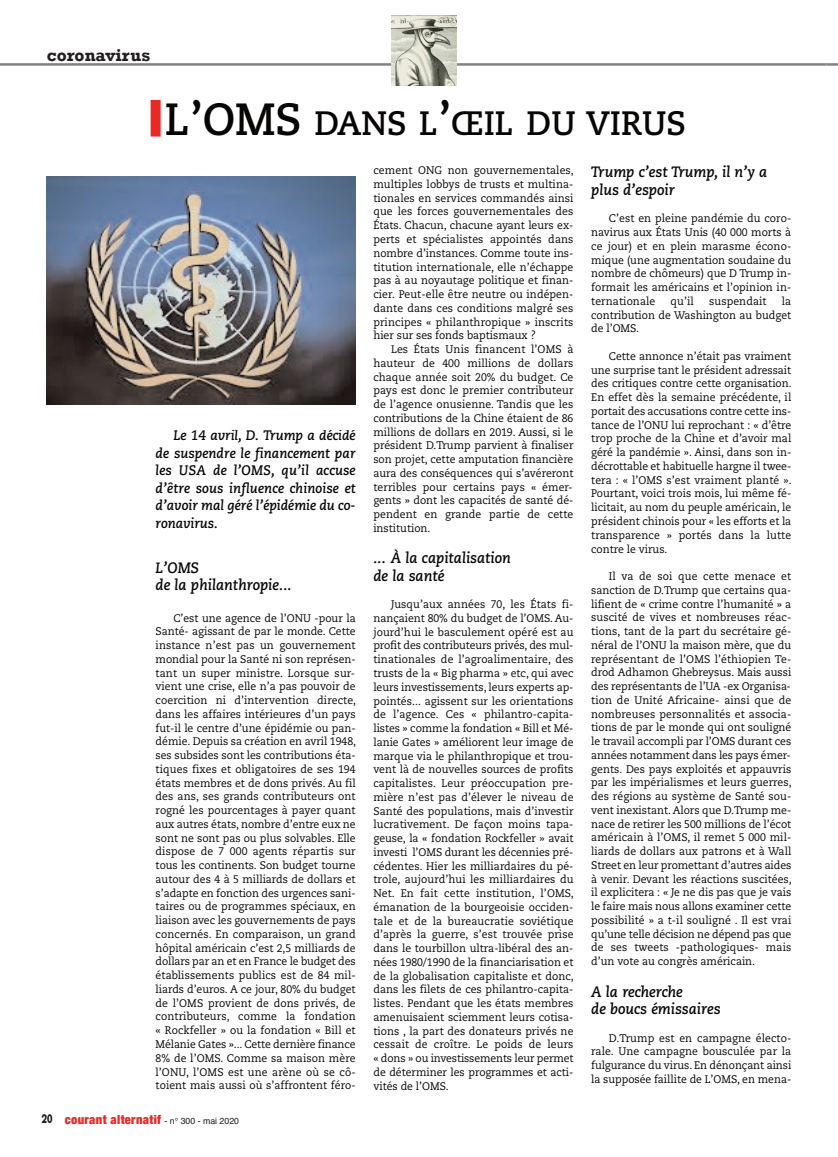
<style>
.page{position:relative;width:838px;height:1157px;background:#fff}
.page>*{position:absolute;margin:0;border:0;box-sizing:border-box;transform-origin:0 0}
.t1{font:700 33.75px "Caecilia";color:#070504;scale:.95 1}
.t2{font:700 17.5px "Rockwell";color:#231f20}
.t3{font:italic 700 15px/17.5px "Caecilia";color:#070504;scale:.95 1}
.t4{font:italic 700 13.75px/17.5px "Caecilia";color:#070504;text-align:justify;scale:.95 1}
.t5{font:900 condensed 12.5px "Helvetica Neue";letter-spacing:.025em;color:#ea2924}
.t6{font:11px/13.8px "Caecilia";color:#070504;text-align:justify;scale:.95 1}
.s1{font-size:45px}
.s2{font-family:"Block BE";font-weight:400;font-stretch:normal;color:#231f20}
.s3{font-family:"Helvetica";font-weight:400;font-stretch:normal;font-size:8.75px;color:#231f20}
</style>
<div class="page">
<svg style="left:826px;top:63px;width:11px;height:3px"></svg>
<hr style="left:0;top:63px;width:826px;height:3px;background:#808285">
<svg style="left:391px;top:15px;width:65px;height:1px"></svg>
<img style="left:391px;top:16px;width:65px;height:69px">
<img style="left:47px;top:176px;width:308px;height:229px">
<div style="left:151px;top:100px;width:10px;height:36px;background:#ea2924"></div>
<h2 class="t2" style="left:47px;top:44px;width:105px">coronavirus</h2>
<h1 class="t1" style="left:165px;top:108px;width:550px"><span class="s1">L’OMS</span> DANS L<span class="s1">’</span>ŒIL DU VIRUS</h1>
<p class="t4" style="left:156px;top:428px;width:212px;text-indent:18px">Le 14 avril, D. Trump a décidé de suspendre le financement par les USA de l’OMS, qu’il accuse d’être sous influence chinoise et d’avoir mal géré l’épidémie du co&shy;ronavirus.</p>
<h3 class="t3" style="left:156px;top:560px;width:145px">L’OMS<br>de la philanthropie...</h3>
<p class="t6" style="left:155px;top:611px;width:212px;text-indent:18px">C’est une agence de l’ONU -pour la Santé- agissant de par le monde. Cette instance n’est pas un gouvernement mondial pour la Santé ni son représen&shy;tant un super ministre. Lorsque sur&shy;vient une crise, elle n’a pas pouvoir de coercition ni d’intervention directe, dans les affaires intérieures d’un pays fut-il le centre d’une épidémie ou pan&shy;démie. Depuis sa création en avril 1948, ses subsides sont les contributions éta&shy;tiques fixes et obligatoires de ses 194 états membres et de dons privés. Au fil des ans, ses grands contributeurs ont rogné les pourcentages à payer quant aux autres états, nombre d’entre eux ne sont ne sont pas ou plus solvables. Elle dispose de 7 000 agents répartis sur tous les continents. Son budget tourne autour des 4 à 5 milliards de dollars et s’adapte en fonction des urgences sani&shy;taires ou de programmes spéciaux, en liaison avec les gouvernements de pays concernés. En comparaison, un grand hôpital américain c’est 2,5 milliards de dollars par an et en France le budget des établissements publics est de 84 mil&shy;liards d’euros. A ce jour, 80% du budget de l’OMS provient de dons privés, de contributeurs, comme la fondation « Rockfeller » ou la fondation « Bill et Mélanie Gates »... Cette dernière finance 8% de l’OMS. Comme sa maison mère l’ONU, l’OMS est une arène où se cô&shy;toient mais aussi où s’affrontent féro-</p>
<p class="t5" style="left:42px;top:1111px;width:199px"><span class="s2">20</span> courant alternatif <span class="s3">- n° 300 - mai 2020</span></p>
<p class="t6" style="left:373px;top:164px;width:212px">cement ONG non gouvernementales, multiples lobbys de trusts et multina&shy;tionales en services commandés ainsi que les forces gouvernementales des États. Chacun, chacune ayant leurs ex&shy;perts et spécialistes appointés dans nombre d’instances. Comme toute ins&shy;titution internationale, elle n’échappe pas à au noyautage politique et finan&shy;cier. Peut-elle être neutre ou indépen&shy;dante dans ces conditions malgré ses principes « philanthropique » inscrits hier sur ses fonds baptismaux ?</p>
<p class="t6" style="left:373px;top:343px;width:212px;text-indent:18px">Les États Unis financent l’OMS à hauteur de 400 millions de dollars chaque année soit 20% du budget. Ce pays est donc le premier contributeur de l’agence onusienne. Tandis que les contributions de la Chine étaient de 86 millions de dollars en 2019. Aussi, si le président D.Trump parvient à finaliser son projet, cette amputation financière aura des conséquences qui s’avéreront terribles pour certains pays « émer&shy;gents » dont les capacités de santé dé&shy;pendent en grande partie de cette institution.</p>
<h3 class="t3" style="left:373px;top:550px;width:146px">... À la capitalisation de la santé</h3>
<p class="t6" style="left:373px;top:598px;width:212px;text-indent:18px">Jusqu’aux années 70, les États fi&shy;nançaient 80% du budget de l’OMS. Au&shy;jourd’hui le basculement opéré est au profit des contributeurs privés, des mul&shy;tinationales de l’agroalimentaire, des trusts de la « Big pharma » etc, qui avec leurs investissements, leurs experts ap&shy;pointés... agissent sur les orientations de l’agence. Ces « philantro-capita&shy;listes » comme la fondation « Bill et Mé&shy;lanie Gates » améliorent leur image de marque via le philanthropique et trou&shy;vent là de nouvelles sources de profits capitalistes. Leur préoccupation pre&shy;mière n’est pas d’élever le niveau de Santé des populations, mais d’investir lucrativement. De façon moins tapa&shy;geuse, la « fondation Rockfeller » avait investi l’OMS durant les décennies pré&shy;cédentes. Hier les milliardaires du pé&shy;trole, aujourd’hui les milliardaires du Net. En fait cette institution, l’OMS, émanation de la bourgeoisie occiden&shy;tale et de la bureaucratie soviétique d’après la guerre, s’est trouvée prise dans le tourbillon ultra-libéral des an&shy;nées 1980/1990 de la financiarisation et de la globalisation capitaliste et donc, dans les filets de ces philantro-capita&shy;listes. Pendant que les états membres amenuisaient sciemment leurs cotisa&shy;tions , la part des donateurs privés ne cessait de croître. Le poids de leurs « dons » ou investissements leur permet de déterminer les programmes et acti&shy;vités de l’OMS.</p>
<h3 class="t3" style="left:591px;top:165px;width:187px">Trump c’est Trump, il n’y a plus d’espoir</h3>
<p class="t6" style="left:591px;top:212px;width:212px;text-indent:18px">C’est en pleine pandémie du coro&shy;navirus aux États Unis (40 000 morts à ce jour) et en plein marasme écono&shy;mique (une augmentation soudaine du nombre de chômeurs) que D Trump in&shy;formait les américains et l’opinion in&shy;ternationale</p>
<p class="t6" style="left:670px;top:295px;width:26px">qu’il</p>
<p class="t6" style="left:709px;top:295px;width:62px">suspendait</p>
<p class="t6" style="left:591px;top:295px;width:212px;text-indent:191px">la contribution de Washington au budget de l’OMS.</p>
<p class="t6" style="left:591px;top:350px;width:212px;text-indent:18px">Cette annonce n’était pas vraiment une surprise tant le président adressait des critiques contre cette organisation.<br>En effet dès la semaine précédente, il portait des accusations contre cette ins&shy;tance de l’ONU lui reprochant : « d’être trop proche de la Chine et d’avoir mal géré la pandémie ». Ainsi, dans son in&shy;décrottable et habituelle hargne il twee&shy;tera : « l’OMS s’est vraiment planté ».<br>Pourtant, voici trois mois, lui même fé&shy;licitait, au nom du peuple américain, le président chinois pour « les efforts et la transparence » portés dans la lutte contre le virus.</p>
<p class="t6" style="left:591px;top:570px;width:212px;text-indent:18px">Il va de soi que cette menace et sanction de D.Trump que certains qua&shy;lifient de « crime contre l’humanité » a suscité de vives et nombreuses réac&shy;tions, tant de la part du secrétaire gé&shy;néral de l’ONU la maison mère, que du représentant de l’OMS l’éthiopien Te&shy;drod Adhamon Ghebreysus. Mais aussi des représentants de l’UA -ex Organisa&shy;tion de Unité Africaine- ainsi que de nombreuses personnalités et associa&shy;tions de par le monde qui ont souligné le travail accompli par l’OMS durant ces années notamment dans les pays émer&shy;gents. Des pays exploités et appauvris par les impérialismes et leurs guerres, des régions au système de Santé sou&shy;vent inexistant. Alors que D.Trump me&shy;nace de retirer les 500 millions de l’écot américain à l’OMS, il remet 5 000 mil&shy;liards de dollars aux patrons et à Wall Street en leur promettant d’autres aides à venir. Devant les réactions suscitées, il explicitera : « Je ne dis pas que je vais le faire mais nous allons examiner cette possibilité » a t-il souligné . Il est vrai qu’une telle décision ne dépend pas que de ses tweets -pathologiques- mais d’un vote au congrès américain.</p>
<h3 class="t3" style="left:591px;top:983px;width:138px">A la recherche<br>de boucs émissaires</h3>
<p class="t6" style="left:591px;top:1031px;width:212px;text-indent:18px">D.Trump est en campagne électo&shy;rale. Une campagne bousculée par la fulgurance du virus. En dénonçant ainsi la supposée faillite de L’OMS, en mena-</p>
</div>
